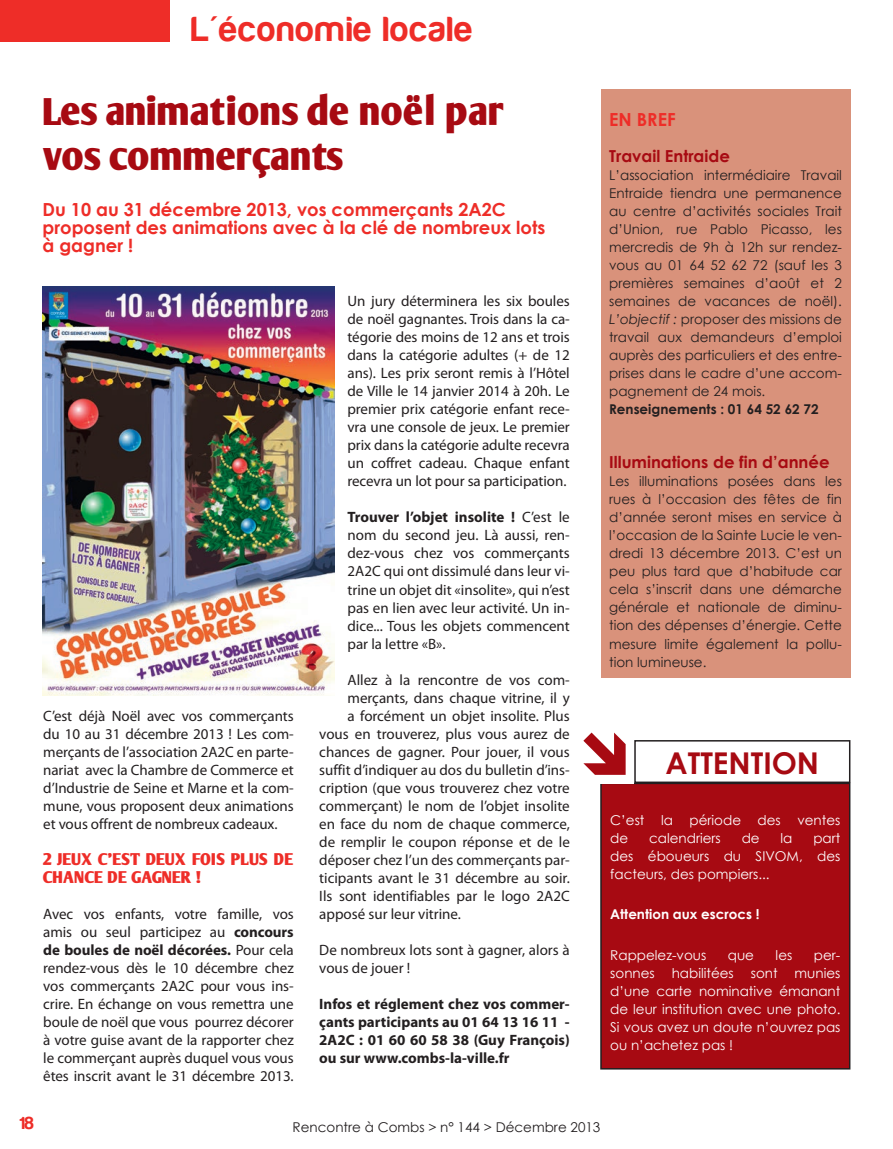
<style>
.page{position:relative;width:893px;height:1149px;background:#fff}
.page>*{position:absolute;margin:0;border:0;box-sizing:border-box;transform-origin:0 0}
.t1{font:700 37.5px/45px "Oli Jo";letter-spacing:-.05em;color:#a70a12}
.t2{font:36px "Harabara";letter-spacing:.05em;color:#ee2d28}
.t3{font:700 30px "Century Gothic";color:#a70a12}
.t4{font:700 18px/18px "Century Gothic";color:#ee2d28}
.t5{font:18px "Harabara";color:#ee2d28}
.t6{font:700 16.5px "Century Gothic";color:#a70a12}
.t7{font:700 16.5px/18px "Oli Jo";letter-spacing:-.05em;color:#ee2d28}
.t8{font:15px/18px "Myriad Pro";color:#231f20;text-align:justify}
.t9{font:700 15px/18px "Myriad Pro";color:#231f20;text-align:justify}
.t10{font:13.5px/18px "Century Gothic";color:#231f20;text-align:justify}
.t11{font:13.5px/18px "Century Gothic";color:#fff;text-align:justify}
.t12{font:700 13.5px "Century Gothic";color:#231f20}
.t13{font:700 13.5px "Century Gothic";color:#fff}
.s1{font-weight:700}
.s2{font-style:italic}
</style>
<div class="page">
<div style="left:0;top:0;width:169px;height:42px;background:#ee2d28"></div>
<div style="left:601px;top:89px;width:249px;height:588px;background:#d9927b"></div>
<div style="left:601px;top:783px;width:249px;height:285px;background:#a70a12"></div>
<div style="left:600px;top:782px;width:250px;height:287px;border:2px solid #231f20"></div>
<div style="left:575px;top:729px;width:58px;height:54px;background:#fff"></div>
<div style="left:634px;top:739px;width:216px;height:43px;border:2px solid #231f20"></div>
<img style="left:43px;top:286px;width:292px;height:409px">
<h2 class="t2" style="left:191px;top:11px;width:283px">L'économie locale</h2>
<h1 class="t1" style="left:43px;top:89px;width:464px">Les animations de noël par vos commerçants</h1>
<p class="t4" style="left:43px;top:200px;width:504px">Du 10 au 31 décembre 2013, vos commerçants 2A2C proposent des animations avec à la clé de nombreux lots à gagner !</p>
<p class="t8" style="left:43px;top:706px;width:252px">C’est déjà Noël avec vos commerçants du 10 au 31 décembre 2013 ! Les com&shy;merçants de l’association 2A2C en parte&shy;nariat avec la Chambre de Commerce et d’Industrie de Seine et Marne et la com&shy;mune, vous proposent deux animations et vous offrent de nombreux cadeaux.</p>
<p class="t7" style="left:43px;top:849px;width:252px">2 JEUX C’EST DEUX FOIS PLUS DE<br>CHANCE DE GAGNER !</p>
<p class="t8" style="left:43px;top:904px;width:252px">Avec vos enfants, votre famille, vos amis ou seul participez au <span class="s1">concours de boules de noël décorées.</span> Pour cela rendez-vous dès le 10 décembre chez vos commerçants 2A2C pour vous ins&shy;crire. En échange on vous remettra une boule de noël que vous pourrez décorer à votre guise avant de la rapporter chez le commerçant auprès duquel vous vous êtes inscrit avant le 31 décembre 2013.</p>
<p class="t8" style="left:347px;top:292px;width:224px">Un jury déterminera les six boules de noël gagnantes. Trois dans la ca&shy;tégorie des moins de 12 ans et trois dans la catégorie adultes (+ de 12 ans). Les prix seront remis à l’Hôtel de Ville le 14 janvier 2014 à 20h. Le premier prix catégorie enfant rece&shy;vra une console de jeux. Le premier prix dans la catégorie adulte recevra un coffret cadeau. Chaque enfant recevra un lot pour sa participation.</p>
<p class="t8" style="left:347px;top:508px;width:224px"><span class="s1">Trouver l’objet insolite !</span> C’est le nom du second jeu. Là aussi, ren&shy;dez-vous chez vos commerçants 2A2C qui ont dissimulé dans leur vi&shy;trine un objet dit «insolite», qui n’est pas en lien avec leur activité. Un in&shy;dice... Tous les objets commencent par la lettre «B».</p>
<p class="t8" style="left:347px;top:670px;width:224px">Allez à la rencontre de vos com-</p>
<p class="t8" style="left:347px;top:688px;width:224px">merçants, dans chaque vitrine, il y</p>
<p class="t8" style="left:347px;top:706px;width:224px">a forcément un objet insolite. Plus</p>
<p class="t8" style="left:319px;top:724px;width:252px">vous en trouverez, plus vous aurez de</p>
<p class="t8" style="left:319px;top:742px;width:252px">chances de gagner. Pour jouer, il vous</p>
<p class="t8" style="left:319px;top:760px;width:252px">suffit d’indiquer au dos du bulletin d’ins-</p>
<p class="t8" style="left:319px;top:778px;width:252px">cription (que vous trouverez chez votre</p>
<p class="t8" style="left:319px;top:796px;width:252px">commerçant) le nom de l’objet insolite</p>
<p class="t8" style="left:319px;top:814px;width:252px">en face du nom de chaque commerce,</p>
<p class="t8" style="left:319px;top:832px;width:252px">de remplir le coupon réponse et de le</p>
<p class="t8" style="left:319px;top:850px;width:252px">déposer chez l’un des commerçants par-</p>
<p class="t8" style="left:319px;top:868px;width:252px">ticipants avant le 31 décembre au soir.</p>
<p class="t8" style="left:319px;top:886px;width:252px">Ils sont identifiables par le logo 2A2C</p>
<p class="t8" style="left:319px;top:904px;width:143px">apposé sur leur vitrine.</p>
<p class="t8" style="left:319px;top:940px;width:252px">De nombreux lots sont à gagner, alors à vous de jouer !</p>
<p class="t9" style="left:319px;top:994px;width:252px">Infos et réglement chez vos commer&shy;çants participants au 01 64 13 16 11 - 2A2C : 01 60 60 58 38 (Guy François) ou sur www.combs-la-ville.fr</p>
<p class="t4" style="left:609px;top:110px;width:68px">EN BREF</p>
<p class="t6" style="left:609px;top:143px;width:122px">Travail Entraide</p>
<p class="t10" style="left:609px;top:166px;width:234px">L’association intermédiaire Travail Entraide tiendra une permanence au centre d’activités sociales Trait d’Union, rue Pablo Picasso, les mercredis de 9h à 12h sur rendez&shy;vous au 01 64 52 62 72 (sauf les 3 premières semaines d’août et 2 semaines de vacances de noël).<br><span class="s2">L’objectif :</span> proposer des missions de travail aux demandeurs d’emploi auprès des particuliers et des entre&shy;prises dans le cadre d’une accom&shy;pagnement de 24 mois.</p>
<p class="t12" style="left:609px;top:399px;width:211px">Renseignements : 01 64 52 62 72</p>
<p class="t6" style="left:609px;top:449px;width:222px">Illuminations de fin d’année</p>
<p class="t10" style="left:609px;top:472px;width:234px">Les illuminations posées dans les rues à l’occasion des fêtes de fin d’année seront mises en service à l’occasion de la Sainte Lucie le ven&shy;dredi 13 décembre 2013. C’est un peu plus tard que d’habitude car cela s’inscrit dans une démarche générale et nationale de diminu&shy;tion des dépenses d’énergie. Cette mesure limite également la pollu&shy;tion lumineuse.</p>
<h3 class="t3" style="left:666px;top:740px;width:155px">ATTENTION</h3>
<p class="t11" style="left:610px;top:810px;width:232px">C’est la période des ventes de</p>
<p class="t11" style="left:649px;top:828px;width:73px">calendriers</p>
<p class="t11" style="left:742px;top:828px;width:20px">de</p>
<p class="t11" style="left:781px;top:828px;width:13px">la</p>
<p class="t11" style="left:610px;top:828px;width:232px;text-indent:203px">part des éboueurs du SIVOM, des facteurs, des pompiers...</p>
<p class="t13" style="left:610px;top:903px;width:151px">Attention aux escrocs !</p>
<p class="t11" style="left:610px;top:945px;width:98px">Rappelez-vous</p>
<p class="t11" style="left:728px;top:945px;width:28px">que</p>
<p class="t11" style="left:776px;top:945px;width:18px">les</p>
<p class="t11" style="left:814px;top:945px;width:28px">per-</p>
<p class="t11" style="left:610px;top:963px;width:46px">sonnes</p>
<p class="t11" style="left:672px;top:963px;width:64px">habilitées</p>
<p class="t11" style="left:751px;top:963px;width:28px">sont</p>
<p class="t11" style="left:610px;top:963px;width:232px;text-indent:184px">munies d’une carte nominative émanant de leur institution avec une photo.<br>Si vous avez un doute n’ouvrez pas ou n’achetez pas !</p>
<p class="t5" style="left:20px;top:1113px;width:16px">18</p>
<p class="t10" style="left:293px;top:1117px;width:309px">Rencontre à Combs &gt; n° 144 &gt; Décembre 2013</p>
</div>
